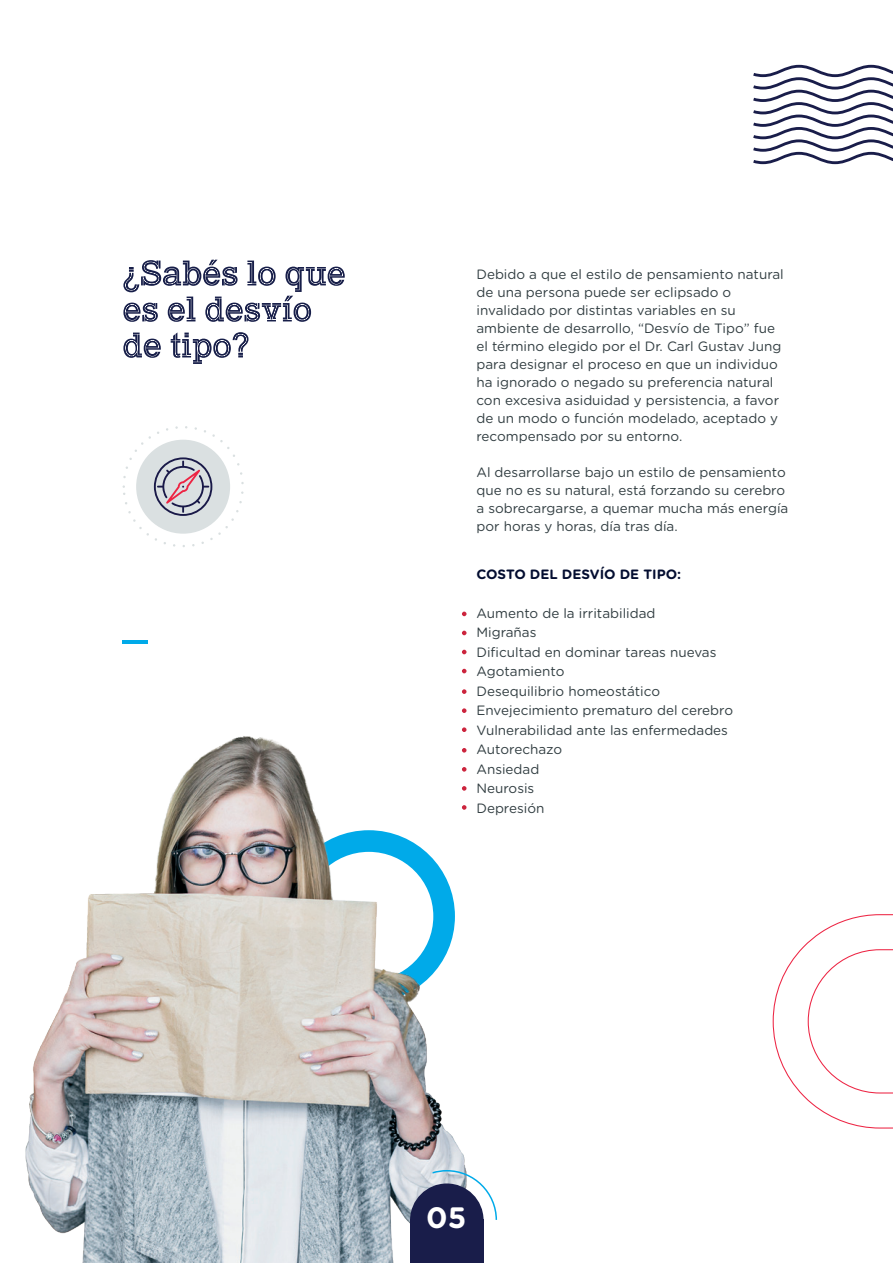
<style>
.page{position:relative;width:893px;height:1263px;background:#fff}
.page>*{position:absolute;margin:0;border:0;box-sizing:border-box;transform-origin:0 0}
.t1{font:700 29.55px "Gotham Rounded";color:#fff}
.t2{font:13.5px/18px "Gotham Rounded";color:#313d41}
.t3{font:700 13.5px "Gotham Rounded";color:#030d30}
</style>
<div class="page">
<svg style="left:462px;top:612px;width:4px;height:4px"></svg>
<svg style="left:462px;top:631px;width:4px;height:4px"></svg>
<svg style="left:462px;top:650px;width:4px;height:4px"></svg>
<svg style="left:462px;top:669px;width:4px;height:4px"></svg>
<svg style="left:462px;top:689px;width:4px;height:5px"></svg>
<svg style="left:462px;top:708px;width:4px;height:5px"></svg>
<svg style="left:462px;top:727px;width:4px;height:4px"></svg>
<svg style="left:123px;top:260px;width:222px;height:62px"></svg>
<svg style="left:123px;top:333px;width:38px;height:25px"></svg>
<svg style="left:171px;top:332px;width:77px;height:32px"></svg>
<svg style="left:753px;top:65px;width:140px;height:99px"></svg>
<svg style="left:773px;top:914px;width:120px;height:214px"></svg>
<hr style="left:123px;top:641px;width:25px;height:3px;background:#00aae9">
<img style="left:25px;top:731px;width:442px;height:532px">
<div style="left:410px;top:1219px;width:74px;height:44px;background:#191d4a"></div>
<div style="left:410px;top:1183px;width:74px;height:74px;background:#191d4a;border-radius:50%"></div>
<svg style="left:433px;top:1170px;width:64px;height:50px"></svg>
<svg style="left:123px;top:426px;width:121px;height:121px"></svg>
<p class="t2" style="left:476px;top:264px;width:309px">Debido a que el estilo de pensamiento natural de una persona puede ser eclipsado o invalidado por distintas variables en su ambiente de desarrollo, “Desvío de Tipo” fue el término elegido por el Dr. Carl Gustav Jung para designar el proceso en que un individuo ha ignorado o negado su preferencia natural con excesiva asiduidad y persistencia, a favor de un modo o función modelado, aceptado y recompensado por su entorno.</p>
<p class="t2" style="left:476px;top:462px;width:313px">Al desarrollarse bajo un estilo de pensamiento que no es su natural, está forzando su cerebro a sobrecargarse, a quemar mucha más energía por horas y horas, día tras día.</p>
<p class="t3" style="left:476px;top:564px;width:206px">COSTO DEL DESVÍO DE TIPO:</p>
<p class="t2" style="left:476px;top:603px;width:258px;line-height:19.5px">Aumento de la irritabilidad<br>Migrañas<br>Dificultad en dominar tareas nuevas<br>Agotamiento<br>Desequilibrio homeostático<br>Envejecimiento prematuro del cerebro<br>Vulnerabilidad ante las enfermedades<br>Autorechazo<br>Ansiedad<br>Neurosis<br>Depresión</p>
<h1 class="t1" style="left:426px;top:1196px;width:42px">05</h1>
</div>
